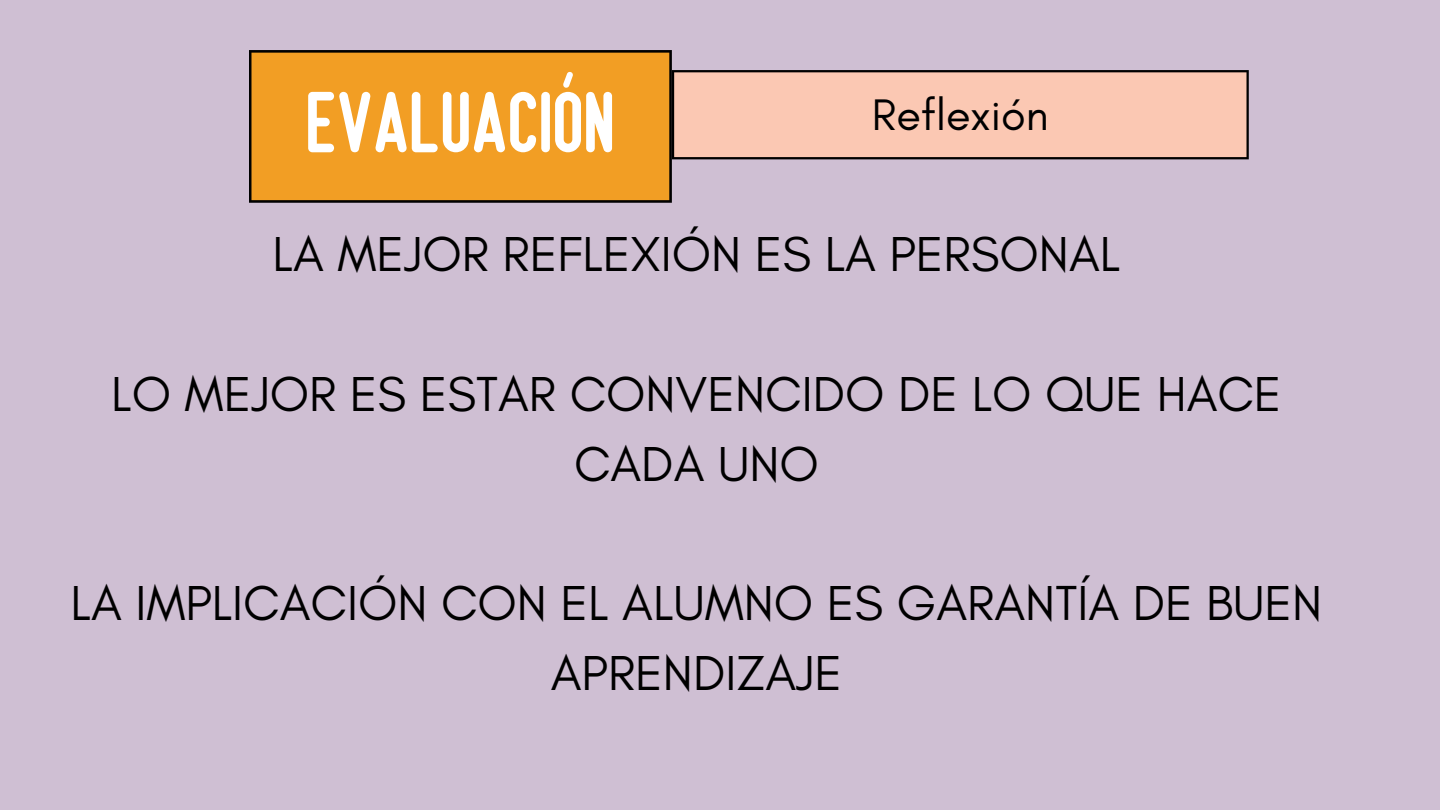
<style>
.page{position:relative;width:1440px;height:810px;background:#cfbfd3}
.page>*{position:absolute;margin:0;border:0;box-sizing:border-box;transform-origin:0 0}
.t1{font:86.3px "Bumblebee";color:#fff}
.t2{font:50px/69.8px "Glacial Indifference";color:#000;text-align:center}
.t3{font:45px "Glacial Indifference";color:#000}
</style>
<div class="page">
<div style="left:249px;top:50px;width:423px;height:153px;background:#f29e24"></div>
<div style="left:672px;top:70px;width:577px;height:89px;background:#fbc8b3"></div>
<p class="t1" style="left:308px;top:83px;width:311px">EVALUACIÓN</p>
<p class="t3" style="left:872px;top:87px;width:178px">Reflexión</p>
<p class="t2" style="left:273px;top:219px;width:849px">LA MEJOR REFLEXIÓN ES LA PERSONAL</p>
<p class="t2" style="left:111px;top:358px;width:1172px">LO MEJOR ES ESTAR CONVENCIDO DE LO QUE HACE<br>CADA UNO</p>
<p class="t2" style="left:71px;top:568px;width:1253px">LA IMPLICACIÓN CON EL ALUMNO ES GARANTÍA DE BUEN<br>APRENDIZAJE</p>
</div>
